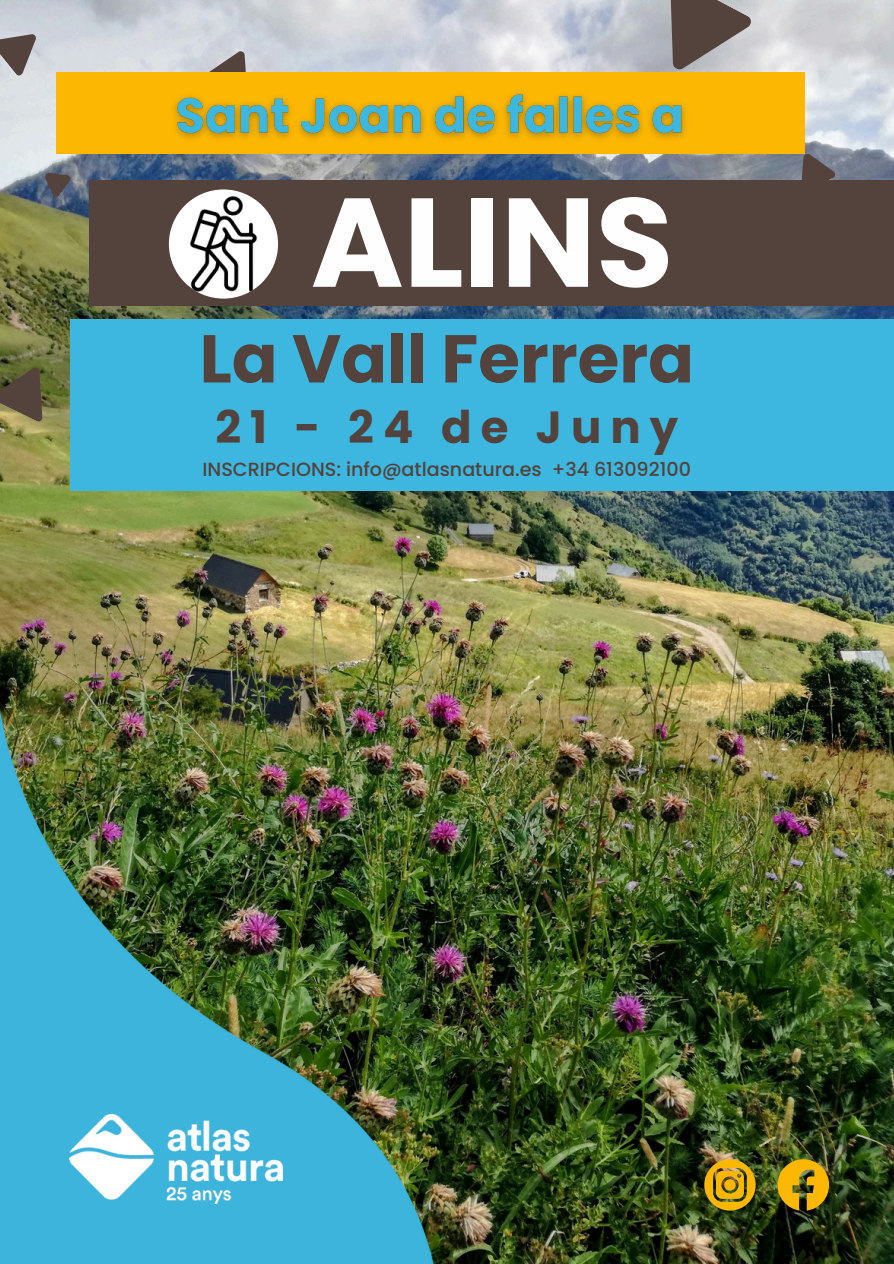
<style>
.page{position:relative;width:894px;height:1264px;background:#fff}
.page>*{position:absolute;margin:0;border:0;box-sizing:border-box;transform-origin:0 0}
.t1{font:700 126px "Poppins";color:#fffeff}
.t2{font:700 67.5px "Poppins";color:#54423c}
.t3{font:700 45px "Poppins";letter-spacing:.2em;color:#54423c}
.t4{font:500 19.05px "Poppins";color:#54423c}
</style>
<div class="page">
<img style="left:0;top:0;width:893px;height:1263px">
<svg style="left:670px;top:0;width:80px;height:70px;background:#7c716e"></svg>
<svg style="left:800px;top:153px;width:35px;height:27px"></svg>
<svg style="left:207px;top:51px;width:40px;height:21px"></svg>
<svg style="left:0;top:34px;width:36px;height:42px;background:#847a79"></svg>
<svg style="left:45px;top:173px;width:26px;height:24px"></svg>
<svg style="left:0;top:367px;width:42px;height:55px;background:#63583f"></svg>
<img style="left:0;top:662px;width:453px;height:601px">
<img style="left:70px;top:1114px;width:212px;height:89px">
<div style="left:90px;top:180px;width:803px;height:126px;background:#54423c"></div>
<svg style="left:777px;top:1159px;width:51px;height:51px;background:#af890a"></svg>
<img style="left:704px;top:1159px;width:51px;height:51px">
<div style="left:70px;top:319px;width:823px;height:172px;background:#3db7df"></div>
<div style="left:56px;top:72px;width:748px;height:82px;background:#fbb701"></div>
<img style="left:174px;top:93px;width:511px;height:46px">
<img style="left:169px;top:189px;width:109px;height:109px;border-radius:50%">
<h2 class="t1" style="left:310px;top:154px;width:364px">ALINS</h2>
<p class="t2" style="left:199px;top:311px;width:496px">La Vall Ferrera</p>
<p class="t3" style="left:215px;top:396px;width:464px">21 - 24 de Juny</p>
<p class="t4" style="left:202px;top:456px;width:489px">INSCRIPCIONS: info@atlasnatura.es +34 613092100</p>
</div>
